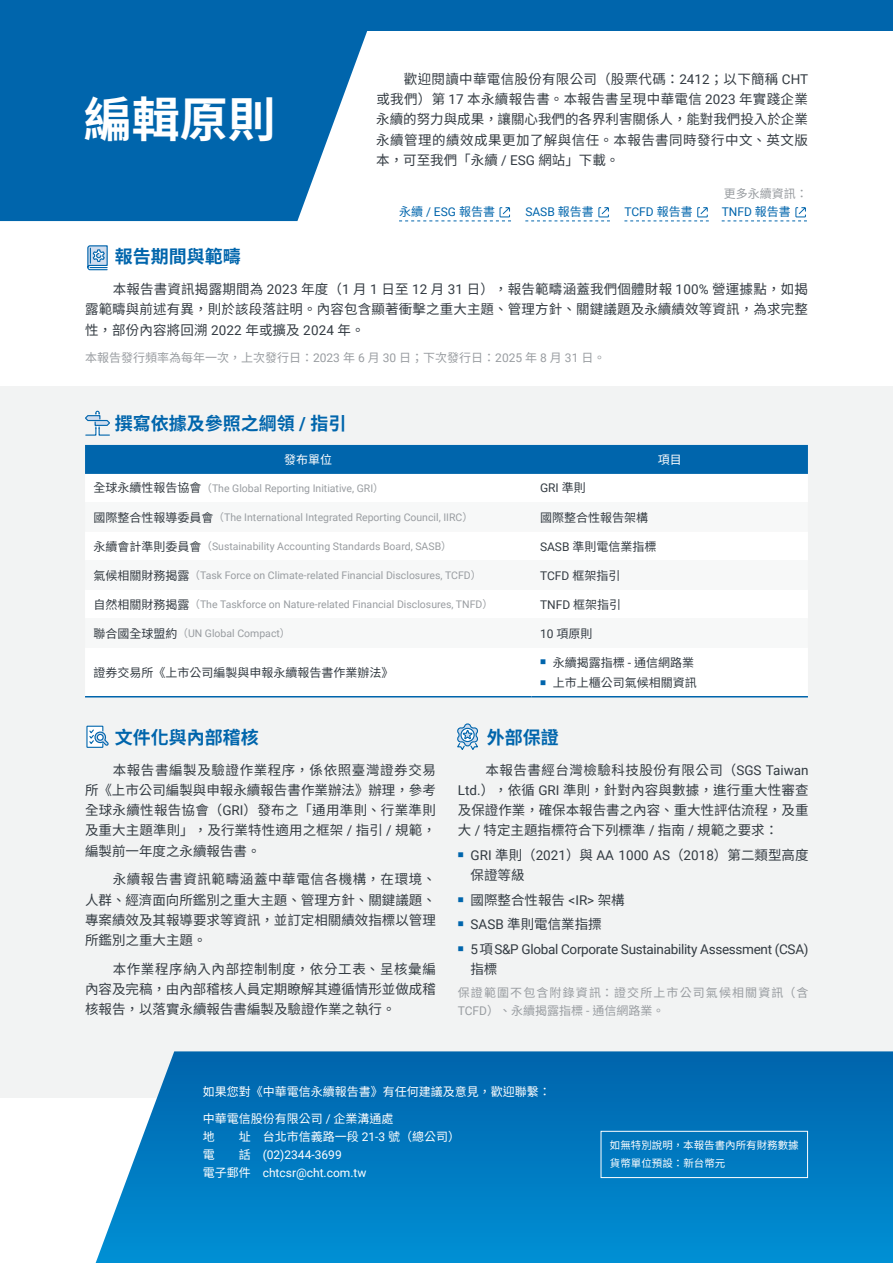
<style>
.page{position:relative;width:893px;height:1263px;background:#fff}
.page>*{position:absolute;margin:0;border:0;box-sizing:border-box;transform-origin:0 0}
.t1{font:700 48px "Noto Sans CJ Ktc";color:#fff}
.t2{font:700 18px "Noto Sans CJ Ktc";color:#0065ac}
.t3{font:13.5px/20.2px "Noto Sans CJ Ktc";color:#333b42;text-align:justify}
.t4{font:13.5px "Roboto";letter-spacing:-.02em;color:#333b42}
.t5{font:13.5px "Roboto";color:#333b42}
.t6{font:12px "Noto Sans CJ Ktc";color:#333b42}
.t7{font:12px/18px "Noto Sans CJ Ktc";color:#fff}
.t8{font:12px "Noto Sans CJ Ktc";color:#999da1}
.t9{font:12px/18px "Noto Sans CJ Ktc";letter-spacing:.095em;color:#999da1}
.t10{font:12px/18px "Roboto";color:#fff}
.t11{font:12px "Roboto";color:#333b42}
.t12{font:12px "Roboto";color:#0065ac}
.t13{font:12px "Noto Sans CJ Ktc";color:#0065ac}
.t14{font:10.5px "Roboto";color:#999da1}
.t15{font:10.5px/18px "Noto Sans CJ Ktc";color:#fff}
.s1{font-family:"Roboto"}
.s2{font-family:"Noto Sans CJ Ktc"}
.s3{font-family:"Noto Sans CJ Ktc";font-size:12px;color:#333b42}
</style>
<div class="page">
<div style="left:0;top:386px;width:893px;height:712px;background:#f2f3f3"></div>
<svg style="left:0;top:0;width:379px;height:221px;background:#1b75b4"></svg>
<svg style="left:96px;top:1051px;width:797px;height:212px;background:#0d80c3"></svg>
<div style="left:323px;top:0;width:570px;height:30px;background:#0065ac"></div>
<div style="left:601px;top:1131px;width:207px;height:47px;border:1px solid #fff"></div>
<div style="left:85px;top:445px;width:723px;height:29px;background:#0065ac"></div>
<div style="left:85px;top:474px;width:723px;height:222px;background:#fff"></div>
<svg style="left:85px;top:502px;width:723px;height:145px"></svg>
<hr style="left:85px;top:696px;width:446px;height:1px;background:#0065ac">
<hr style="left:531px;top:696px;width:277px;height:1px;background:#0065ac">
<svg style="left:87px;top:245px;width:21px;height:26px"></svg>
<svg style="left:86px;top:725px;width:23px;height:23px"></svg>
<svg style="left:85px;top:410px;width:25px;height:26px"></svg>
<svg style="left:457px;top:723px;width:21px;height:27px"></svg>
<svg style="left:399px;top:207px;width:112px;height:15px"></svg>
<svg style="left:525px;top:207px;width:85px;height:15px"></svg>
<svg style="left:624px;top:207px;width:85px;height:15px"></svg>
<svg style="left:722px;top:207px;width:85px;height:15px"></svg>
<h1 class="t1" style="left:84px;top:93px;width:193px">編輯原則</h1>
<h2 class="t2" style="left:115px;top:246px;width:127px">報告期間與範疇</h2>
<p class="t3" style="left:376px;top:69px;width:433px;text-indent:28px">歡迎閱讀中華電信股份有限公司（股票代碼：<span class="s1">2412</span>；以下簡稱 <span class="s1">CHT</span>或我們）第 <span class="s1">17</span> 本永續報告書。本報告書呈現中華電信 <span class="s1">2023</span> 年實踐企業永續的努力與成果，讓關心我們的各界利害關係人，能對我們投入於企業永續管理的績效成果更加了解與信任。本報告書同時發行中文、英文版本，可至我們「永續 <span class="s1">/ ESG</span> 網站」下載。</p>
<p class="t8" style="left:724px;top:187px;width:85px">更多永續資訊：</p>
<p class="t13" style="left:399px;top:205px;width:97px">永續 <span class="s1">/ ESG</span> 報告書</p>
<p class="t12" style="left:525px;top:205px;width:70px">SASB <span class="s2">報告書</span></p>
<p class="t12" style="left:624px;top:205px;width:70px">TCFD <span class="s2">報告書</span></p>
<p class="t12" style="left:722px;top:205px;width:71px">TNFD <span class="s2">報告書</span></p>
<p class="t3" style="left:85px;top:279px;width:724px;text-indent:28px">本報告書資訊揭露期間為 <span class="s1">2023</span> 年度（<span class="s1">1</span> 月 <span class="s1">1</span> 日至 <span class="s1">12</span> 月 <span class="s1">31</span> 日），報告範疇涵蓋我們個體財報 <span class="s1">100%</span> 營運據點，如揭露範疇與前述有異，則於該段落註明。內容包含顯著衝擊之重大主題、管理方針、關鍵議題及永續績效等資訊，為求完整性，部份內容將回溯 <span class="s1">2022</span> 年或擴及 <span class="s1">2024</span> 年。</p>
<p class="t8" style="left:85px;top:351px;width:522px">本報告發行頻率為每年一次，上次發行日：<span class="s1">2023</span> 年 <span class="s1">6</span> 月 <span class="s1">30</span> 日；下次發行日：<span class="s1">2025</span> 年 <span class="s1">8</span> 月 <span class="s1">31</span> 日。</p>
<h2 class="t2" style="left:115px;top:413px;width:233px">撰寫依據及參照之綱領 <span class="s1">/</span> 指引</h2>
<p class="t7" style="left:284px;top:451px;width:49px">發布單位</p>
<p class="t7" style="left:658px;top:451px;width:25px">項目</p>
<p class="t14" style="left:94px;top:482px;width:292px"><span class="s3">全球永續性報告協會</span><span class="s2">（</span>The Global Reporting Initiative, GRI<span class="s2">）</span></p>
<p class="t11" style="left:540px;top:481px;width:47px">GRI <span class="s2">準則</span></p>
<p class="t14" style="left:94px;top:511px;width:381px"><span class="s3">國際整合性報導委員會</span><span class="s2">（</span>The International Integrated Reporting Council, IIRC<span class="s2">）</span></p>
<p class="t6" style="left:540px;top:510px;width:109px">國際整合性報告架構</p>
<p class="t14" style="left:94px;top:540px;width:360px"><span class="s3">永續會計準則委員會</span><span class="s2">（</span>Sustainability Accounting Standards Board, SASB<span class="s2">）</span></p>
<p class="t6" style="left:540px;top:539px;width:118px"><span class="s1">SASB</span> 準則電信業指標</p>
<p class="t14" style="left:94px;top:569px;width:389px"><span class="s3">氣候相關財務揭露</span><span class="s2">（</span>Task Force on Climate-related Financial Disclosures, TCFD<span class="s2">）</span></p>
<p class="t11" style="left:540px;top:568px;width:82px">TCFD <span class="s2">框架指引</span></p>
<p class="t14" style="left:94px;top:598px;width:401px"><span class="s3">自然相關財務揭露</span><span class="s2">（</span>The Taskforce on Nature-related Financial Disclosures, TNFD<span class="s2">）</span></p>
<p class="t11" style="left:540px;top:597px;width:83px">TNFD <span class="s2">框架指引</span></p>
<p class="t14" style="left:94px;top:627px;width:198px"><span class="s3">聯合國全球盟約</span><span class="s2">（</span>UN Global Compact<span class="s2">）</span></p>
<p class="t6" style="left:540px;top:626px;width:54px"><span class="s1">10</span> 項原則</p>
<p class="t6" style="left:94px;top:665px;width:301px">證券交易所《上市公司編製與申報永續報告書作業辦法》</p>
<p class="t6" style="left:540px;top:655px;width:156px"><sup>■</sup> 永續揭露指標 <span class="s1">-</span> 通信網路業</p>
<p class="t6" style="left:540px;top:676px;width:158px"><sup>■</sup> 上市上櫃公司氣候相關資訊</p>
<h2 class="t2" style="left:115px;top:727px;width:145px">文件化與內部稽核</h2>
<h2 class="t2" style="left:487px;top:727px;width:73px">外部保證</h2>
<p class="t3" style="left:85px;top:760px;width:352px;text-indent:28px">本報告書編製及驗證作業程序，係依照臺灣證券交易所《上市公司編製與申報永續報告書作業辦法》辦理，參考全球永續性報告協會（<span class="s1">GRI</span>）發布之「通用準則、行業準則及重大主題準則」，及行業特性適用之框架 <span class="s1">/</span> 指引 <span class="s1">/</span> 規範，編製前一年度之永續報告書。</p>
<p class="t3" style="left:85px;top:869px;width:352px;text-indent:28px">永續報告書資訊範疇涵蓋中華電信各機構，在環境、人群、經濟面向所鑑別之重大主題、管理方針、關鍵議題、專案績效及其報導要求等資訊，並訂定相關績效指標以管理所鑑別之重大主題。</p>
<p class="t3" style="left:85px;top:959px;width:352px;text-indent:28px">本作業程序納入內部控制制度，依分工表、呈核彙編內容及完稿，由內部稽核人員定期瞭解其遵循情形並做成稽核報告，以落實永續報告書編製及驗證作業之執行。</p>
<p class="t3" style="left:458px;top:760px;width:352px;text-indent:28px">本報告書經台灣檢驗科技股份有限公司（<span class="s1">SGS Taiwan Ltd.</span>），依循 <span class="s1">GRI</span> 準則，針對內容與數據，進行重大性審查及保證作業，確保本報告書之內容、重大性評估流程，及重大 <span class="s1">/</span> 特定主題指標符合下列標準 <span class="s1">/</span> 指南 <span class="s1">/</span> 規範之要求：</p>
<p class="t5" style="left:458px;top:847px;width:352px"><sup>■</sup> GRI <span class="s2">準則（</span>2021<span class="s2">）與</span> AA 1000 AS<span class="s2">（</span>2018<span class="s2">）第二類型高度</span></p>
<p class="t3" style="left:471px;top:865px;width:55px">保證等級</p>
<p class="t3" style="left:458px;top:890px;width:168px"><sup>■</sup> 國際整合性報告 <span class="s1">&lt;IR&gt;</span> 架構</p>
<p class="t3" style="left:458px;top:914px;width:145px"><sup>■</sup> <span class="s1">SASB</span> 準則電信業指摽</p>
<p class="t4" style="left:458px;top:941px;width:352px"><sup>■</sup> 5<span class="s2">項</span>S&amp;P Global Corporate Sustainability Assessment (CSA)</p>
<p class="t3" style="left:471px;top:959px;width:28px">指標</p>
<p class="t9" style="left:458px;top:984px;width:352px">保證範圍不包含附錄資訊：證交所上市公司氣候相關資訊（含<br><span class="s1">TCFD</span>）、永續揭露指標 <span class="s1">-</span> 通信網路業。</p>
<p class="t7" style="left:203px;top:1083px;width:350px">如果您對《中華電信永續報告書》有任何建議及意見，歡迎聯繫：</p>
<p class="t7" style="left:203px;top:1109px;width:259px">中華電信股份有限公司 <span class="s1">/</span> 企業溝通處<br>地　　址　台北市信義路一段 <span class="s1">21-3</span> 號（總公司）</p>
<p class="t10" style="left:203px;top:1145px;width:165px"><span class="s2">電　　話　</span>(02)2344-3699<br><span class="s2">電子郵件　</span>chtcsr@cht.com.tw</p>
<p class="t15" style="left:610px;top:1137px;width:190px">如無特別說明，本報告書內所有財務數據貨幣單位預設：新台幣元</p>
</div>
